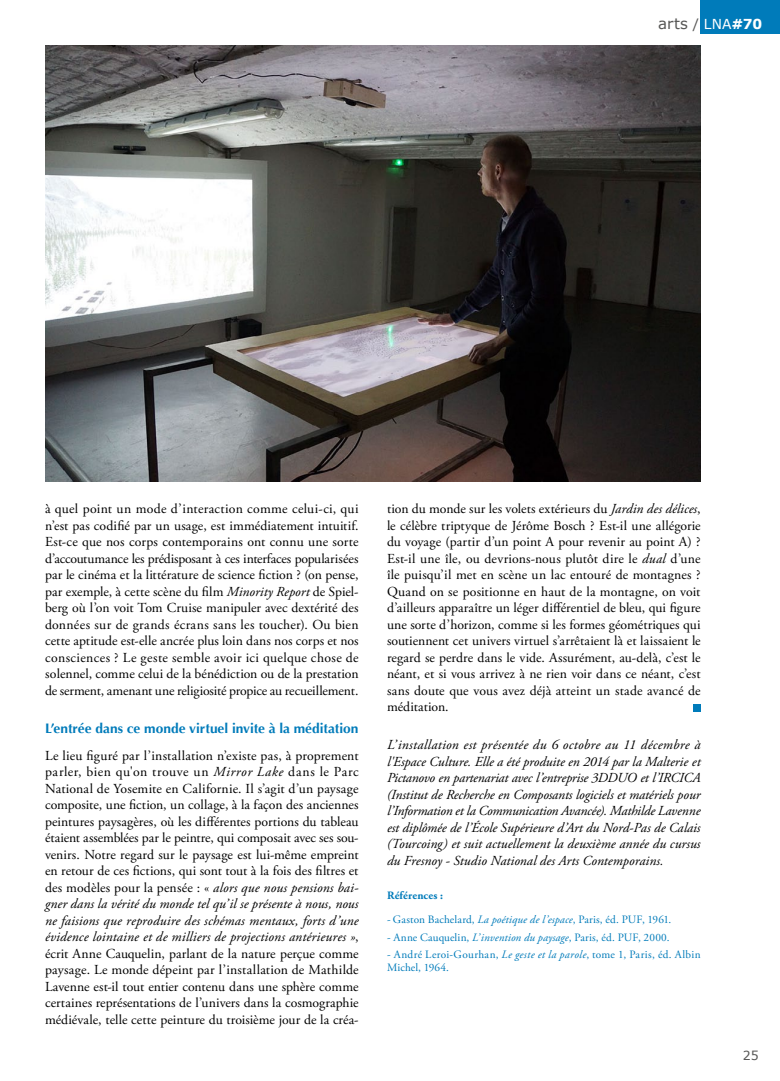
<style>
.page{position:relative;width:780px;height:1081px;background:#fff}
.page>*{position:absolute;margin:0;border:0;box-sizing:border-box;transform-origin:0 0}
.t1{font:15px "Verdana";color:#575756}
.t2{font:13.75px/16.5px "Adobe Garamond Pro";color:#000;text-align:justify}
.t3{font:italic 13.75px/16.5px "Adobe Garamond Pro";letter-spacing:.005em;color:#000;text-align:justify}
.t4{font:700 13.75px "Optima";color:#007bba}
.t5{font:12.5px "Verdana";color:#575756}
.t6{font:11.25px/13.5px "Adobe Garamond Pro";letter-spacing:.015em;color:#007bba}
.t7{font:700 11.25px "Adobe Garamond Pro";letter-spacing:.015em;color:#007bba}
.s1{font-size:13.75px}
.s2{font-size:13.75px;color:#fff}
.s3{font-weight:700;font-size:13.75px;color:#fff}
.s4{font-style:italic}
</style>
<div class="page">
<div style="left:700px;top:0;width:80px;height:34px;background:#007bba"></div>
<div style="left:692px;top:704px;width:8px;height:8px;background:#007bba"></div>
<img style="left:45px;top:45px;width:655px;height:437px">
<p class="t1" style="left:658px;top:13px;width:105px">arts <span class="s1">/</span> <span class="s2">LNA</span><span class="s3">#70</span></p>
<p class="t2" style="left:45px;top:501px;width:315px">à quel point un mode d’interaction comme celui-ci, qui n’est pas codifié par un usage, est immédiatement intuitif.<br>Est-ce que nos corps contemporains ont connu une sorte d’accoutumance les prédisposant à ces interfaces popularisées par le cinéma et la littérature de science fiction ? (on pense, par exemple, à cette scène du film <span class="s4">Minority Report</span> de Spiel&shy;berg où l’on voit Tom Cruise manipuler avec dextérité des données sur de grands écrans sans les toucher). Ou bien cette aptitude est-elle ancrée plus loin dans nos corps et nos consciences ? Le geste semble avoir ici quelque chose de solennel, comme celui de la bénédiction ou de la prestation de serment, amenant une religiosité propice au recueillement.</p>
<p class="t4" style="left:45px;top:720px;width:315px">L’entrée dans ce monde virtuel invite à la méditation</p>
<p class="t2" style="left:45px;top:747px;width:315px">Le lieu figuré par l’installation n’existe pas, à proprement parler, bien qu'on trouve un <span class="s4">Mirror Lake</span> dans le Parc National de Yosemite en Californie. Il s’agit d’un paysage composite, une fiction, un collage, à la façon des anciennes peintures paysagères, où les différentes portions du tableau étaient assemblées par le peintre, qui composait avec ses sou&shy;venirs. Notre regard sur le paysage est lui-même empreint en retour de ces fictions, qui sont tout à la fois des filtres et des modèles pour la pensée : « <span class="s4">alors que nous pensions bai&shy;gner dans la vérité du monde tel qu’il se présente à nous, nous ne faisions que reproduire des schémas mentaux, forts d’une évidence lointaine et de milliers de projections antérieures »</span>, écrit Anne Cauquelin, parlant de la nature perçue comme paysage. Le monde dépeint par l’installation de Mathilde Lavenne est-il tout entier contenu dans une sphère comme certaines représentations de l’univers dans la cosmographie médiévale, telle cette peinture du troisième jour de la créa-</p>
<p class="t2" style="left:387px;top:501px;width:315px">tion du monde sur les volets extérieurs du <span class="s4">Jardin des délices</span>, le célèbre triptyque de Jérôme Bosch ? Est-il une allégorie du voyage (partir d’un point A pour revenir au point A) ?<br>Est-il une île, ou devrions-nous plutôt dire le <span class="s4">dual</span> d’une île puisqu’il met en scène un lac entouré de montagnes ?<br>Quand on se positionne en haut de la montagne, on voit d’ailleurs apparaître un léger différentiel de bleu, qui figure une sorte d’horizon, comme si les formes géométriques qui soutiennent cet univers virtuel s’arrêtaient là et laissaient le regard se perdre dans le vide. Assurément, au-delà, c’est le néant, et si vous arrivez à ne rien voir dans ce néant, c’est sans doute que vous avez déjà atteint un stade avancé de méditation.</p>
<p class="t3" style="left:387px;top:737px;width:315px">L’installation est présentée du 6 octobre au 11 décembre à l'Espace Culture. Elle a été produite en 2014 par la Malterie et Pictanovo en partenariat avec l’entreprise 3DDUO et l’IRCICA (Institut de Recherche en Composants logiciels et matériels pour l’Information et la Communication Avancée). Mathilde Lavenne est diplômée de l’École Supérieure d’Art du Nord-Pas de Calais (Tourcoing) et suit actuellement la deuxième année du cursus du Fresnoy - Studio National des Arts Contemporains.</p>
<p class="t7" style="left:387px;top:889px;width:58px">Références :</p>
<p class="t6" style="left:387px;top:913px;width:286px">- Gaston Bachelard, <span class="s4">La poétique de l’espace</span>, Paris, éd. PUF, 1961.</p>
<p class="t6" style="left:387px;top:930px;width:284px">- Anne Cauquelin, <span class="s4">L’invention du paysage</span>, Paris, éd. PUF, 2000.</p>
<p class="t6" style="left:387px;top:947px;width:315px">- André Leroi-Gourhan, <span class="s4">Le geste et la parole</span>, tome 1, Paris, éd. Albin<br>Michel, 1964.</p>
<p class="t5" style="left:743px;top:1046px;width:17px">25</p>
</div>
